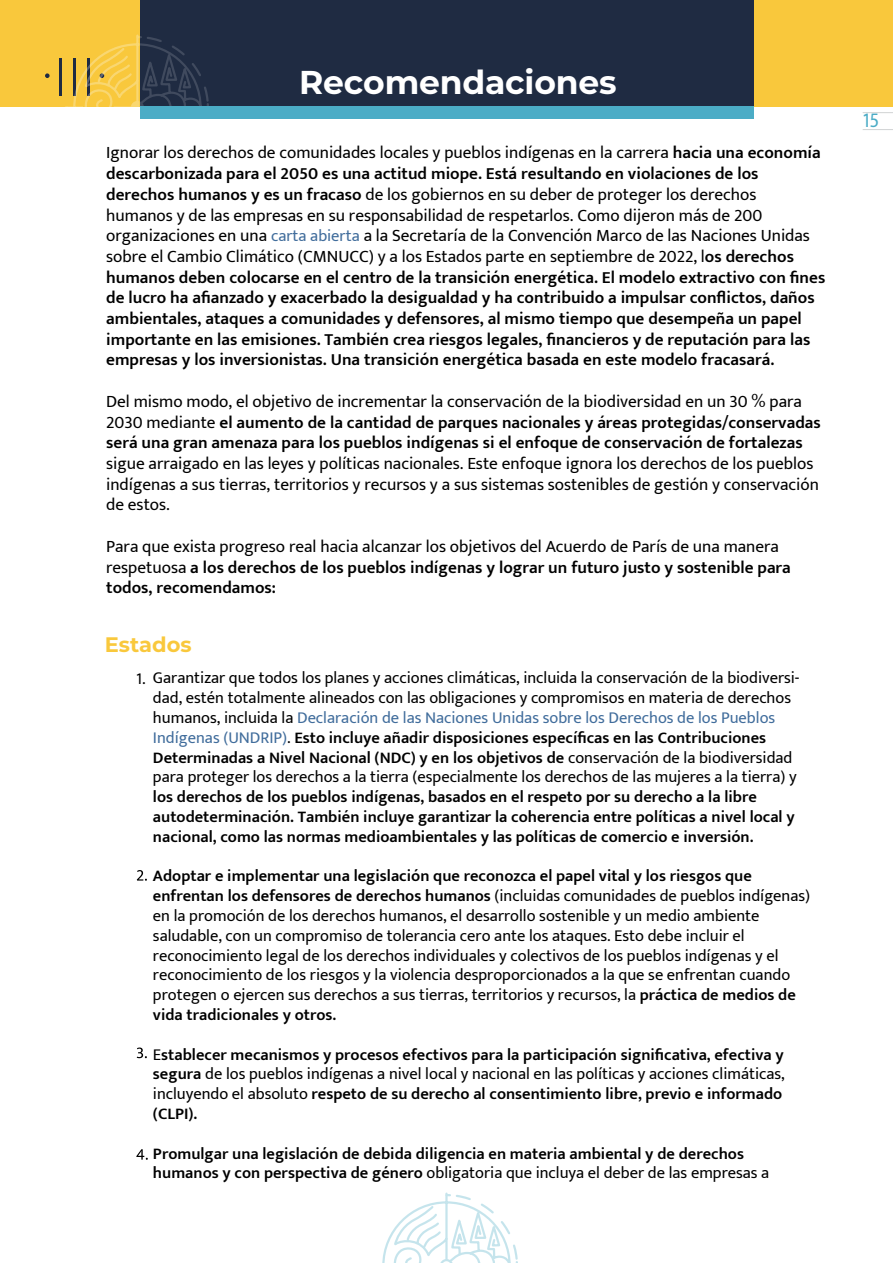
<style>
.page{position:relative;width:893px;height:1263px;background:#fff}
.page>*{position:absolute;margin:0;border:0;box-sizing:border-box;transform-origin:0 0}
.t1{font:300 54px "Montserrat";color:#1f2b42}
.t2{font:700 33px "Montserrat";letter-spacing:-.005em;color:#fff}
.t3{font:700 21px "Montserrat";color:#f9c83c}
.t4{font:21px "Mukta";color:#4bacc6;scale:.9 1}
.t5{font:600 17.25px/20.7px "Mukta";color:#000}
.t6{font:17.25px/20.7px "Mukta";color:#000}
.t7{font:16.5px/19.8px "Mukta";color:#000}
.t8{font:600 16.5px/19.8px "Mukta";color:#000}
.s1{font-weight:400}
.s2{font-weight:400;font-size:16.5px;color:#416d9c}
.s3{font-weight:600}
.s4{color:#416d9c}
</style>
<div class="page">
<hr style="left:863px;top:112px;width:30px;height:1px;background:#d1d3d4">
<hr style="left:863px;top:129px;width:30px;height:1px;background:#d1d3d4">
<div style="left:0;top:0;width:893px;height:106px;background:#f9c83c"></div>
<div style="left:140px;top:0;width:613px;height:106px;background:#1f2b42"></div>
<svg style="left:63px;top:34px;width:146px;height:73px"></svg>
<svg style="left:132px;top:102px;width:11px;height:11px"></svg>
<div style="left:131px;top:101px;width:13px;height:13px;border:2px solid #fff;border-radius:50%"></div>
<svg style="left:137px;top:870px;width:10px;height:11px"></svg>
<svg style="left:137px;top:1047px;width:10px;height:11px"></svg>
<svg style="left:136px;top:1149px;width:12px;height:11px"></svg>
<div style="left:140px;top:106px;width:613px;height:13px;background:#4bacc6"></div>
<svg style="left:382px;top:1192px;width:136px;height:71px"></svg>
<h1 class="t1" style="left:41px;top:40px;width:69px">·III·</h1>
<h2 class="t2" style="left:299px;top:58px;width:319px">Recomendaciones</h2>
<p class="t5" style="left:106px;top:142px;width:721px"><span class="s1">Ignorar los derechos de comunidades locales y pueblos indígenas en la carrera</span> hacia una economía descarbonizada para el 2050 es una actitud miope. Está resultando en violaciones de los derechos humanos y es un fracaso <span class="s1">de los gobiernos en su deber de proteger los derechos humanos y de las empresas en su responsabilidad de respetarlos. Como dijeron más de 200 organizaciones en una</span> <span class="s2">carta abierta</span> <span class="s1">a la Secretaría de la Convención Marco de las Naciones Unidas sobre el Cambio Climático (CMNUCC) y a los Estados parte en septiembre de 2022, l</span>os derechos humanos deben colocarse en el centro de la transición energética. El modelo extractivo con fines de lucro ha afianzado y exacerbado la desigualdad y ha contribuido a impulsar conflictos, daños ambientales, ataques a comunidades y defensores, al mismo tiempo que desempeña un papel importante en las emisiones. También crea riesgos legales, financieros y de reputación para las empresas y los inversionistas. Una transición energética basada en este modelo fracasará.</p>
<p class="t5" style="left:106px;top:391px;width:716px"><span class="s1">Del mismo modo, el objetivo de incrementar la conservación de la biodiversidad en un 30 % para<br>2030 mediante</span> el aumento de la cantidad de parques nacionales y áreas protegidas/conservadas será una gran amenaza para los pueblos indígenas si el enfoque de conservación de fortalezas</p>
<p class="t6" style="left:106px;top:453px;width:714px">sigue arraigado en las leyes y políticas nacionales. Este enfoque ignora los derechos de los pueblos indígenas a sus tierras, territorios y recursos y a sus sistemas sostenibles de gestión y conservación de estos.</p>
<p class="t6" style="left:106px;top:535px;width:686px">Para que exista progreso real hacia alcanzar los objetivos del Acuerdo de París de una manera respetuosa <span class="s3">a los derechos de los pueblos indígenas y lograr un futuro justo y sostenible para todos, recomendamos:</span></p>
<p class="t3" style="left:105px;top:629px;width:88px">Estados</p>
<p class="t7" style="left:153px;top:687px;width:645px">dad, estén totalmente alineados con las obligaciones y compromisos en materia de derechos humanos, incluida la <span class="s4">Declaración de las Naciones Unidas sobre los Derechos de los Pueblos Indígenas (UNDRIP)</span>. <span class="s3">Esto incluye añadir disposiciones específicas en las Contribuciones Determinadas a Nivel Nacional (NDC) y en los objetivos de</span> conservación de la biodiversidad para proteger los derechos a la tierra (especialmente los derechos de las mujeres a la tierra) y</p>
<p class="t8" style="left:153px;top:786px;width:643px">los derechos de los pueblos indígenas, basados en el respeto por su derecho a la libre autodeterminación. También incluye garantizar la coherencia entre políticas a nivel local y nacional, como las normas medioambientales y las políticas de comercio e inversión.</p>
<p class="t7" style="left:153px;top:866px;width:659px"><span class="s3">Adoptar e implementar una legislación que reconozca el papel vital y los riesgos que enfrentan los defensores de derechos humanos</span> (incluidas comunidades de pueblos indígenas) en la promoción de los derechos humanos, el desarrollo sostenible y un medio ambiente saludable, con un compromiso de tolerancia cero ante los ataques. Esto debe incluir el reconocimiento legal de los derechos individuales y colectivos de los pueblos indígenas y el reconocimiento de los riesgos y la violencia desproporcionados a la que se enfrentan cuando protegen o ejercen sus derechos a sus tierras, territorios y recursos, la <span class="s3">práctica de medios de vida tradicionales y otros.</span></p>
<p class="t8" style="left:153px;top:1044px;width:633px"><span class="s1">E</span>stablecer mecanismos y procesos efectivos para la participación significativa, efectiva y segura <span class="s1">de los pueblos indígenas a nivel local y nacional en las políticas y acciones climáticas, incluyendo el absoluto</span> respeto de su derecho al consentimiento libre, previo e informado (CLPI).</p>
<p class="t8" style="left:153px;top:1143px;width:618px">Promulgar una legislación de debida diligencia en materia ambiental y de derechos humanos y con perspectiva de género <span class="s1">obligatoria que incluya el deber de las empresas a</span></p>
<p class="t7" style="left:136px;top:668px;width:665px">1. Garantizar que todos los planes y acciones climáticas, incluida la conservación de la biodiversi-</p>
<p class="t4" style="left:863px;top:108px;width:20px">15</p>
</div>
